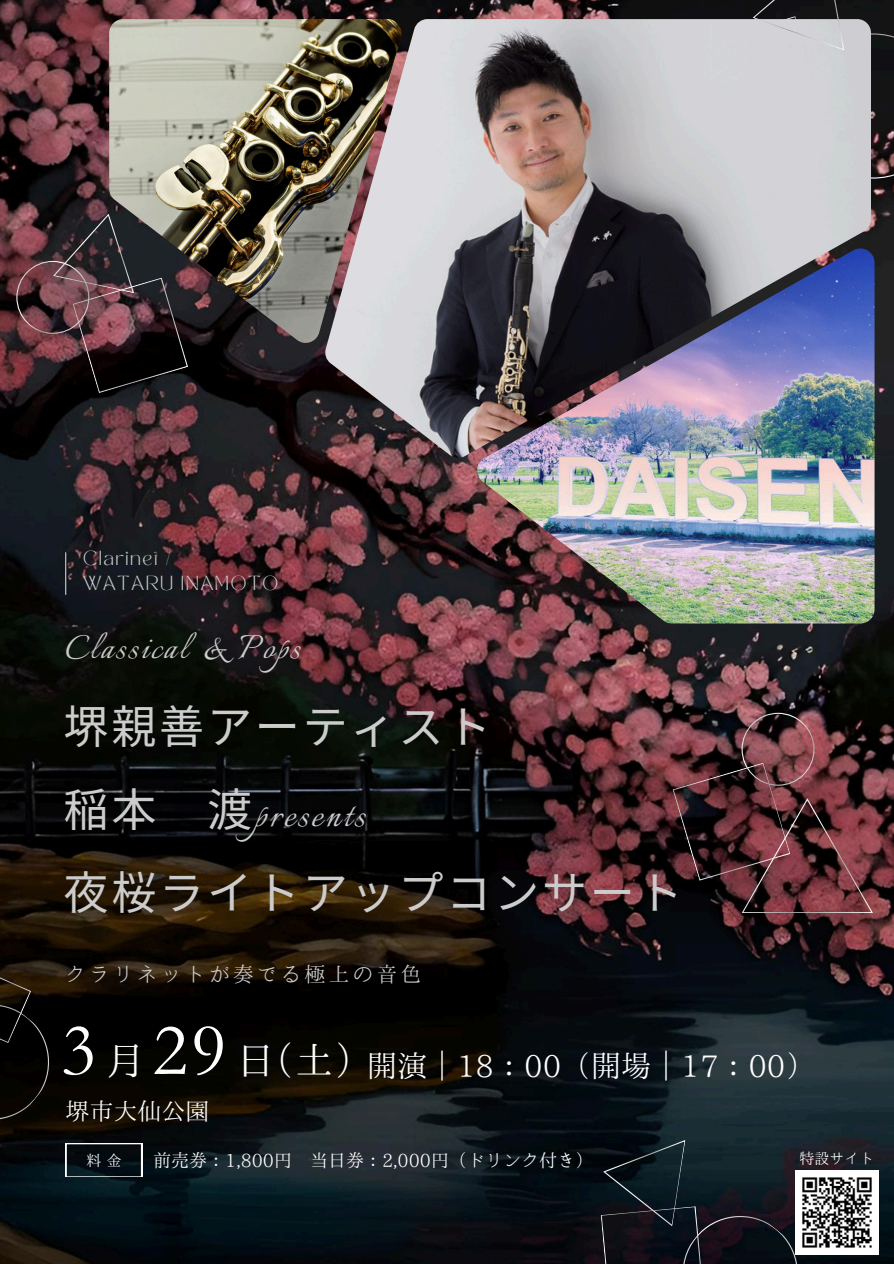
<style>
.page{position:relative;width:894px;height:1264px;background:#fff}
.page>*{position:absolute;margin:0;border:0;box-sizing:border-box;transform-origin:0 0}
.t1{font:74.85px "Garamond";color:#fff}
.t2{font:45px/83.2px "Noto Sans CJ Ksc";letter-spacing:.06em;color:#cdcccd}
.t3{font:42px "Italianno";letter-spacing:.06em;color:#cdcccd}
.t4{font:39.3px "Harenosora Mincho";color:#fff}
.t5{font:30px "Harenosora Mincho";color:#fff}
.t6{font:24px "Harenosora Mincho";color:#fff}
.t7{font:21px "Harenosora Mincho";letter-spacing:.14em;color:#cdcccd}
.t8{font:18px "Harenosora Mincho";color:#fff}
.t9{font:15px "Harenosora Mincho";color:#fff}
.t10{font:14.25px "TAN MONCHERI Regular";letter-spacing:.115em;color:#cdcccd}
.s1{font-family:"Italianno"}
</style>
<div class="page">
<img style="left:0;top:0;width:893px;height:1263px">
<hr style="left:65px;top:552px;width:1px;height:43px;background:#cdcccd">
<img style="left:477px;top:248px;width:397px;height:375px">
<img style="left:325px;top:19px;width:545px;height:439px">
<img style="left:109px;top:19px;width:292px;height:324px">
<svg style="left:66px;top:1143px;width:76px;height:33px;background:#131c22"></svg>
<svg style="left:704px;top:0;width:189px;height:179px;background:#aaaaae"></svg>
<svg style="left:672px;top:712px;width:200px;height:201px;background:#562e33"></svg>
<svg style="left:600px;top:1139px;width:204px;height:124px;background:#121a22"></svg>
<svg style="left:0;top:968px;width:56px;height:158px;background:#100c07"></svg>
<svg style="left:16px;top:214px;width:172px;height:179px;background:#432f33"></svg>
<img style="left:795px;top:1170px;width:83px;height:84px">
<p class="t10" style="left:83px;top:550px;width:90px">Clarinet /</p>
<p class="t10" style="left:83px;top:576px;width:196px">WATARU INAMOTO</p>
<p class="t3" style="left:65px;top:625px;width:237px">Classical &amp; Pops</p>
<p class="t2" style="left:64px;top:682px;width:620px">堺親善アーティスト<br>稲本 渡<span class="s1">presents<br></span>夜桜ライトアップコンサート</p>
<h3 class="t7" style="left:65px;top:963px;width:355px">クラリネットが奏でる極上の音色</h3>
<h1 class="t1" style="left:61px;top:1009px;width:37px">3</h1>
<h5 class="t4" style="left:106px;top:1040px;width:31px">月</h5>
<h1 class="t1" style="left:152px;top:1009px;width:75px">29</h1>
<p class="t4" style="left:236px;top:1040px;width:138px">日（土）</p>
<p class="t5" style="left:367px;top:1050px;width:450px">開演｜18：00（開場｜17：00）</p>
<p class="t6" style="left:65px;top:1098px;width:145px">堺市大仙公園</p>
<h2 class="t8" style="left:153px;top:1151px;width:441px">前売券：1,800円 当日券：2,000円（ドリンク付き）</h2>
<p class="t9" style="left:86px;top:1152px;width:35px">料金</p>
<h4 class="t9" style="left:799px;top:1150px;width:76px">特設サイト</h4>
</div>
